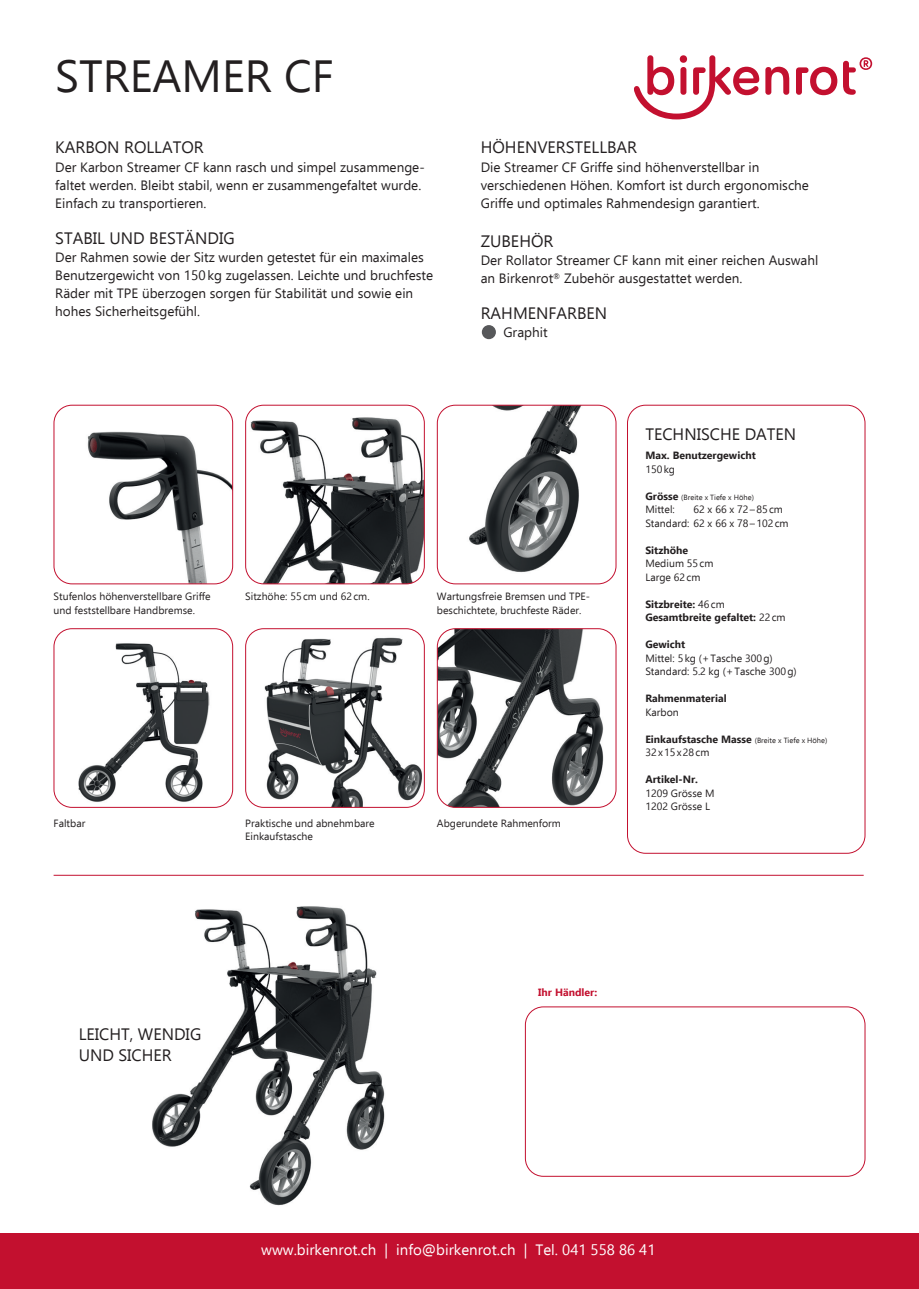
<style>
.page{position:relative;width:919px;height:1289px;background:#fff}
.page>*{position:absolute;margin:0;border:0;box-sizing:border-box;transform-origin:0 0}
.t1{font:45px "Ebrima";color:#231f20}
.t2{font:16.5px/21px "Ebrima";color:#231f20}
.t3{font:15px "Ebrima";color:#fff}
.t4{font:13.5px/18px "Ebrima";color:#231f20}
.t5{font:10.5px/13.5px "Ebrima";color:#231f20}
.t6{font:700 10.5px/13.5px "Ebrima";color:#231f20}
.t7{font:700 10.5px "Ebrima";color:#c3102f}
.t8{font:7.5px "Ebrima";color:#231f20}
.s1{font-weight:700;font-size:10.5px}
.s2{font-weight:400}
.s3{font-weight:400;font-size:7.5px}
</style>
<div class="page">
<img style="left:54px;top:405px;width:179px;height:179px">
<div style="left:54px;top:405px;width:179px;height:179px;border:1px solid #c3102f;border-radius:18px"></div>
<img style="left:54px;top:628px;width:179px;height:179px">
<div style="left:54px;top:628px;width:179px;height:179px;border:1px solid #c3102f;border-radius:18px"></div>
<img style="left:245px;top:405px;width:179px;height:179px">
<div style="left:245px;top:405px;width:179px;height:179px;border:1px solid #c3102f;border-radius:18px"></div>
<img style="left:245px;top:628px;width:179px;height:179px">
<div style="left:245px;top:628px;width:179px;height:179px;border:1px solid #c3102f;border-radius:18px"></div>
<img style="left:437px;top:405px;width:179px;height:179px">
<div style="left:437px;top:405px;width:179px;height:179px;border:1px solid #c3102f;border-radius:18px"></div>
<div style="left:627px;top:405px;width:238px;height:448px;border:1px solid #c3102f;border-radius:18px"></div>
<img style="left:437px;top:628px;width:179px;height:179px">
<div style="left:437px;top:628px;width:179px;height:179px;border:1px solid #c3102f;border-radius:18px"></div>
<hr style="left:54px;top:874px;width:809px;height:1px;background:#c3102f">
<div style="left:0;top:1233px;width:918px;height:55px;background:#c3102f"></div>
<svg style="left:634px;top:55px;width:238px;height:64px"></svg>
<img style="left:152px;top:906px;width:233px;height:300px">
<div style="left:525px;top:1006px;width:340px;height:170px;border:1px solid #c3102f;border-radius:18px"></div>
<div style="left:482px;top:325px;width:14px;height:14px;background:#57585a;border-radius:50%"></div>
<h1 class="t1" style="left:55px;top:44px;width:280px">STREAMER CF</h1>
<p class="t2" style="left:55px;top:137px;width:150px">KARBON ROLLATOR</p>
<p class="t4" style="left:55px;top:157px;width:371px">Der Karbon Streamer CF kann rasch und simpel zusammenge&shy;faltet werden. Bleibt stabil, wenn er zusammengefaltet wurde.<br>Einfach zu transportieren.</p>
<p class="t2" style="left:55px;top:227px;width:181px">STABIL UND BESTÄNDIG</p>
<p class="t4" style="left:55px;top:247px;width:379px">Der Rahmen sowie der Sitz wurden getestet für ein maximales Benutzergewicht von 150kg zugelassen. Leichte und bruchfeste Räder mit TPE überzogen sorgen für Stabilität und sowie ein hohes Sicherheitsgefühl.</p>
<p class="t2" style="left:480px;top:137px;width:158px">HÖHENVERSTELLBAR</p>
<p class="t4" style="left:480px;top:157px;width:330px">Die Streamer CF Griffe sind höhenverstellbar in verschiedenen Höhen. Komfort ist durch ergonomische<br>Griffe und optimales Rahmendesign garantiert.</p>
<p class="t2" style="left:480px;top:230px;width:74px">ZUBEHÖR</p>
<p class="t4" style="left:480px;top:251px;width:339px">Der Rollator Streamer CF kann mit einer reichen Auswahl an Birkenrot<sup>®</sup> Zubehör ausgestattet werden.</p>
<p class="t2" style="left:480px;top:302px;width:128px">RAHMENFARBEN</p>
<p class="t4" style="left:503px;top:323px;width:46px">Graphit</p>
<p class="t5" style="left:54px;top:589px;width:159px">Stufenlos höhenverstellbare Griffe und feststellbare Handbremse.</p>
<p class="t5" style="left:245px;top:589px;width:126px">Sitzhöhe: 55cm und 62cm.</p>
<p class="t5" style="left:437px;top:589px;width:155px">Wartungsfreie Bremsen und TPE&shy;beschichtete, bruchfeste Räder.</p>
<p class="t5" style="left:54px;top:815px;width:33px">Faltbar</p>
<p class="t5" style="left:245px;top:815px;width:131px">Praktische und abnehmbare<br>Einkaufstasche</p>
<p class="t5" style="left:437px;top:815px;width:125px">Abgerundete Rahmenform</p>
<p class="t2" style="left:645px;top:423px;width:152px">TECHNISCHE DATEN</p>
<p class="t6" style="left:645px;top:449px;width:112px">Max. Benutzergewicht</p>
<p class="t5" style="left:645px;top:462px;width:31px">150kg</p>
<p class="t8" style="left:645px;top:491px;width:110px"><span class="s1">Grösse</span> (Breite x Tiefe x Höhe)</p>
<p class="t5" style="left:645px;top:502px;width:31px">Mittel:</p>
<p class="t5" style="left:645px;top:502px;width:145px;text-indent:48px">62 x 66 x 72–85cm<br>Standard: 62 x 66 x 78–102cm</p>
<p class="t6" style="left:645px;top:543px;width:44px">Sitzhöhe</p>
<p class="t5" style="left:645px;top:556px;width:70px">Medium 55cm<br>Large 62cm</p>
<p class="t6" style="left:645px;top:597px;width:142px">Sitzbreite: <span class="s2">46cm<br></span>Gesamtbreite gefaltet: <span class="s2">22cm</span></p>
<p class="t6" style="left:645px;top:638px;width:41px">Gewicht</p>
<p class="t5" style="left:645px;top:651px;width:153px">Mittel: 5kg (+Tasche 300g)<br>Standard: 5.2 kg (+Tasche 300g)</p>
<p class="t6" style="left:645px;top:692px;width:83px">Rahmenmaterial</p>
<p class="t5" style="left:645px;top:705px;width:35px">Karbon</p>
<p class="t6" style="left:645px;top:732px;width:183px">Einkaufstasche Masse <span class="s3">(Breite x Tiefe x Höhe)<br></span><span class="s2">32x15x28cm</span></p>
<p class="t6" style="left:645px;top:773px;width:54px">Artikel-Nr.</p>
<p class="t5" style="left:645px;top:786px;width:71px">1209 Grösse M<br>1202 Grösse L</p>
<p class="t2" style="left:79px;top:1023px;width:124px">LEICHT, WENDIG<br>UND SICHER</p>
<p class="t7" style="left:538px;top:984px;width:60px">Ihr Händler:</p>
<p class="t3" style="left:261px;top:1238px;width:396px">www.birkenrot.ch | info@birkenrot.ch | Tel. 041 558 86 41</p>
</div>
